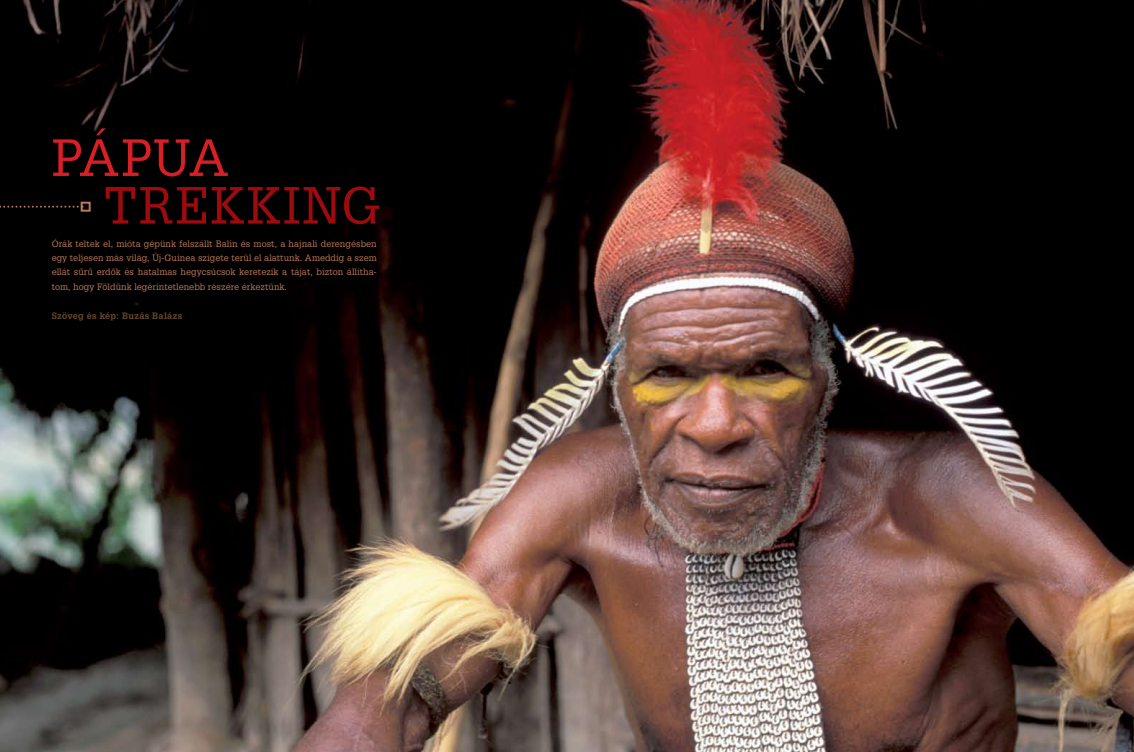
<style>
.page{position:relative;width:1134px;height:752px;background:#fff}
.page>*{position:absolute;margin:0;border:0;box-sizing:border-box;transform-origin:0 0}
.t1{font:51px "Glypha Reg";letter-spacing:.04em;color:#9e0b0f}
.t2{font:51px "Glypha Reg";color:#d91f26}
.t3{font:9px/14px "Glypha Reg";letter-spacing:.005em;color:#b97859;text-align:justify}
.t4{font:700 9px "Glypha Reg";letter-spacing:.03em;color:#6a4a2a}
</style>
<div class="page">
<img style="left:0;top:0;width:1134px;height:751px">
<svg style="left:0;top:205px;width:81px;height:2px"></svg>
<div style="left:81px;top:201px;width:10px;height:10px;border:2px solid #b97859"></div>
<h1 class="t2" style="left:52px;top:127px;width:179px">Pápua</h1>
<h1 class="t1" style="left:104px;top:174px;width:279px">trekking</h1>
<p class="t3" style="left:52px;top:237px;width:327px">Órák teltek el, mióta gépünk felszállt Balin és most, a hajnali derengésben egy teljesen más világ, Új-Guinea szigete terül el alattunk. Ameddig a szem ellát sűrű erdők és hatalmas hegycsúcsok keretezik a tájat, bizton állítha&shy;tom, hogy Földünk legérintetlenebb részére érkeztünk.</p>
<p class="t4" style="left:52px;top:310px;width:132px">Szöveg és kép: Buzás Balázs</p>
</div>
